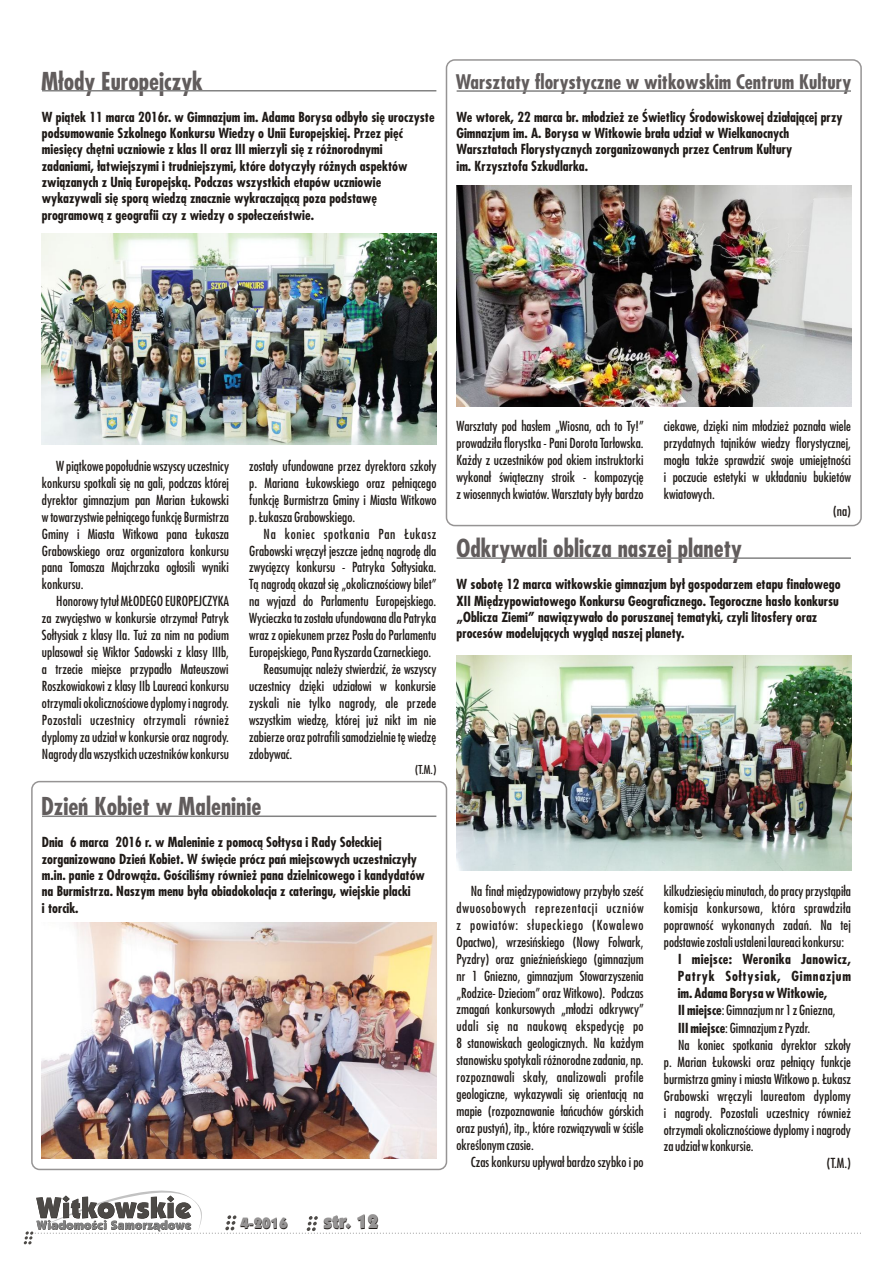
<style>
.page{position:relative;width:893px;height:1263px;background:#fff}
.page>*{position:absolute;margin:0;border:0;box-sizing:border-box;transform-origin:0 0}
.t1{font:700 24px "Fujiyama";color:#615c5c}
.t2{font:700 19.65px "Fujiyama";color:#615c5c}
.t3{font:900 19.5px "Kabel IT Cby BT";color:#1f1a17}
.t4{font:900 15px "Kabel IT Cby BT";color:#1f1a17}
.t5{font:13.5px/17px "Fujiyama";color:#1f1a17;text-align:justify}
.t6{font:700 13.5px/16.4px "Fujiyama";color:#1f1a17}
.t7{font:13.5px "Fujiyama";letter-spacing:.05em;color:#1f1a17}
.t8{font:700 13.5px "Fujiyama";letter-spacing:.025em;color:#1f1a17}
.t9{font:700 13.5px "Fujiyama";letter-spacing:.06em;color:#1f1a17}
.t10{font:12px "Fujiyama";color:#1f1a17}
.s1{font-weight:700}
</style>
<div class="page">
<svg style="left:24px;top:1190px;width:837px;height:54px"></svg>
<hr style="left:42px;top:90px;width:394px;height:2px;background:#828282">
<img style="left:42px;top:233px;width:394px;height:212px">
<hr style="left:457px;top:557px;width:394px;height:2px;background:#828282">
<img style="left:457px;top:656px;width:394px;height:214px">
<hr style="left:42px;top:815px;width:394px;height:2px;background:#828282">
<img style="left:42px;top:922px;width:394px;height:237px">
<hr style="left:457px;top:90px;width:394px;height:2px;background:#828282">
<img style="left:457px;top:185px;width:394px;height:221px">
<div style="left:446px;top:59px;width:416px;height:467px;border:2px solid #969494;border-radius:8px"></div>
<div style="left:31px;top:781px;width:416px;height:389px;border:2px solid #969494;border-radius:8px"></div>
<h1 class="t1" style="left:41px;top:72px;width:163px">Młody Europejczyk</h1>
<p class="t6" style="left:42px;top:110px;width:394px">W piątek 11 marca 2016r. w Gimnazjum im. Adama Borysa odbyło się uroczyste podsumowanie Szkolnego Konkursu Wiedzy o Unii Europejskiej. Przez pięć miesięcy chętni uczniowie z klas II oraz III mierzyli się z różnorodnymi zadaniami, łatwiejszymi i trudniejszymi, które dotyczyły różnych aspektów związanych z Unią Europejską. Podczas wszystkich etapów uczniowie wykazywali się sporą wiedzą znacznie wykraczającą poza podstawę programową z geografii czy z wiedzy o społeczeństwie.</p>
<h2 class="t2" style="left:456px;top:74px;width:397px">Warsztaty florystyczne w witkowskim Centrum Kultury</h2>
<p class="t6" style="left:456px;top:110px;width:387px">We wtorek, 22 marca br. młodzież ze Świetlicy Środowiskowej działającej przy Gimnazjum im. A. Borysa w Witkowie brała udział w Wielkanocnych Warsztatach Florystycznych zorganizowanych przez Centrum Kultury<br>im. Krzysztofa Szkudlarka.</p>
<p class="t5" style="left:42px;top:459px;width:189px;text-indent:14px">W piątkowe popołudnie wszyscy uczestnicy konkursu spotkali się na gali, podczas której dyrektor gimnazjum pan Marian Łukowski w towarzystwie pełniącego funkcję Burmistrza Gminy i Miasta Witkowa pana Łukasza Grabowskiego oraz organizatora konkursu pana Tomasza Majchrzaka ogłosili wyniki konkursu.</p>
<p class="t5" style="left:42px;top:594px;width:189px;text-indent:14px">Honorowy tytuł MŁODEGO EUROPEJCZYKA za zwycięstwo w konkursie otrzymał Patryk Sołtysiak z klasy IIa. Tuż za nim na podium uplasował się Wiktor Sadowski z klasy IIIb, a trzecie miejsce przypadło Mateuszowi Roszkowiakowi z klasy IIb Laureaci konkursu otrzymali okolicznościowe dyplomy i nagrody.<br>Pozostali uczestnicy otrzymali również dyplomy za udział w konkursie oraz nagrody.<br>Nagrody dla wszystkich uczestników konkursu</p>
<p class="t5" style="left:249px;top:459px;width:189px">zostały ufundowane przez dyrektora szkoły p. Mariana Łukowskiego oraz pełniącego funkcję Burmistrza Gminy i Miasta Witkowo p.Łukasza Grabowskiego.</p>
<p class="t7" style="left:264px;top:528px;width:174px">Na koniec spotkania Pan Łukasz</p>
<p class="t5" style="left:249px;top:543px;width:189px">Grabowski wręczył jeszcze jedną nagrodę dla</p>
<p class="t5" style="left:249px;top:560px;width:189px">zwycięzcy konkursu - Patryka Sołtysiaka.</p>
<p class="t5" style="left:249px;top:577px;width:189px">Tą nagrodą okazał się „okolicznościowy bilet”</p>
<p class="t5" style="left:249px;top:594px;width:189px">na wyjazd do Parlamentu Europejskiego.</p>
<p class="t5" style="left:249px;top:611px;width:189px">Wycieczka ta została ufundowana dla Patryka</p>
<p class="t5" style="left:249px;top:628px;width:189px">wraz z opiekunem przez Posła do Parlamentu</p>
<p class="t5" style="left:249px;top:645px;width:184px">Europejskiego, Pana Ryszarda Czarneckiego.</p>
<p class="t5" style="left:264px;top:662px;width:174px">Reasumując należy stwierdzić, że wszyscy</p>
<p class="t5" style="left:249px;top:679px;width:188px">uczestnicy dzięki udziałowi w konkursie</p>
<p class="t5" style="left:249px;top:695px;width:189px">zyskali nie tylko nagrody, ale przede</p>
<p class="t5" style="left:249px;top:712px;width:189px">wszystkim wiedzę, której już nikt im nie</p>
<p class="t5" style="left:249px;top:729px;width:189px">zabierze oraz potrafili samodzielnie tę wiedzę</p>
<p class="t5" style="left:249px;top:746px;width:45px">zdobywać.</p>
<p class="t10" style="left:415px;top:764px;width:23px">(T.M.)</p>
<h1 class="t1" style="left:41px;top:797px;width:222px">Dzień Kobiet w Maleninie</h1>
<p class="t6" style="left:42px;top:836px;width:385px">Dnia 6 marca 2016 r. w Maleninie z pomocą Sołtysa i Rady Sołeckiej zorganizowano Dzień Kobiet. W święcie prócz pań miejscowych uczestniczyły m.in. panie z Odrowąża. Gościliśmy również pana dzielnicowego i kandydatów na Burmistrza. Naszym menu była obiadokolacja z cateringu, wiejskie placki<br>i torcik.</p>
<p class="t4" style="left:241px;top:1218px;width:49px">4-2016</p>
<h3 class="t3" style="left:324px;top:1214px;width:57px">str. 12</h3>
<p class="t5" style="left:457px;top:419px;width:189px">Warsztaty pod hasłem „Wiosna, ach to Ty!” prowadziła florystka - Pani Dorota Tarłowska.<br>Każdy z uczestników pod okiem instruktorki wykonał świąteczny stroik - kompozycję z wiosennych kwiatów. Warsztaty były bardzo</p>
<p class="t5" style="left:664px;top:419px;width:189px">ciekawe, dzięki nim młodzież poznała wiele</p>
<p class="t5" style="left:664px;top:436px;width:189px">przydatnych tajników wiedzy florystycznej,</p>
<p class="t5" style="left:664px;top:453px;width:189px">mogła także sprawdzić swoje umiejętności</p>
<p class="t5" style="left:664px;top:470px;width:189px">i poczucie estetyki w układaniu bukietów</p>
<p class="t5" style="left:664px;top:487px;width:52px">kwiatowych.</p>
<p class="t5" style="left:833px;top:504px;width:19px">(na)</p>
<h1 class="t1" style="left:457px;top:539px;width:287px">Odkrywali oblicza naszej planety</h1>
<p class="t6" style="left:457px;top:578px;width:385px">W sobotę 12 marca witkowskie gimnazjum był gospodarzem etapu finałowego XII Międzypowiatowego Konkursu Geograficznego. Tegoroczne hasło konkursu „Oblicza Ziemi” nawiązywało do poruszanej tematyki, czyli litosfery oraz procesów modelujących wygląd naszej planety.</p>
<p class="t5" style="left:457px;top:884px;width:189px;text-indent:14px">Na finał międzypowiatowy przybyło sześć dwuosobowych reprezentacji uczniów z powiatów: słupeckiego (Kowalewo Opactwo), wrzesińskiego (Nowy Folwark, Pyzdry) oraz gnieźnieńskiego (gimnazjum nr 1 Gniezno, gimnazjum Stowarzyszenia „Rodzice- Dzieciom” oraz Witkowo). Podczas zmagań konkursowych „młodzi odkrywcy” udali się na naukową ekspedycję po 8 stanowiskach geologicznych. Na każdym stanowisku spotykali różnorodne zadania, np. rozpoznawali skały, analizowali profile geologiczne, wykazywali się orientacją na mapie (rozpoznawanie łańcuchów górskich oraz pustyń), itp., które rozwiązywali w ściśle określonym czasie.</p>
<p class="t5" style="left:471px;top:1154px;width:174px">Czas konkursu upływał bardzo szybko i po</p>
<p class="t5" style="left:664px;top:884px;width:189px">kilkudziesięciu minutach, do pracy przystąpiła komisja konkursowa, która sprawdziła poprawność wykonanych zadań. Na tej podstawie zostali ustaleni laureaci konkursu:</p>
<p class="t8" style="left:678px;top:953px;width:174px">I miejsce: Weronika Janowicz,</p>
<p class="t9" style="left:678px;top:970px;width:175px">Patryk Sołtysiak, Gimnazjum</p>
<p class="t6" style="left:678px;top:986px;width:151px">im. Adama Borysa wWitkowie,</p>
<p class="t5" style="left:678px;top:1003px;width:159px"><span class="s1">II miejsce</span>: Gimnazjum nr 1 z Gniezna,</p>
<p class="t5" style="left:678px;top:1020px;width:133px"><span class="s1">III miejsce</span>: Gimnazjum z Pyzdr.</p>
<p class="t5" style="left:678px;top:1038px;width:174px">Na koniec spotkania dyrektor szkoły</p>
<p class="t5" style="left:664px;top:1054px;width:189px">p. Marian Łukowski oraz pełniący funkcje</p>
<p class="t5" style="left:664px;top:1071px;width:189px">burmistrza gminy i miasta Witkowo p. Łukasz</p>
<p class="t5" style="left:664px;top:1088px;width:189px">Grabowski wręczyli laureatom dyplomy</p>
<p class="t5" style="left:664px;top:1105px;width:189px">i nagrody. Pozostali uczestnicy również</p>
<p class="t5" style="left:664px;top:1122px;width:189px">otrzymali okolicznościowe dyplomy i nagrody</p>
<p class="t5" style="left:664px;top:1139px;width:91px">za udział w konkursie.</p>
<p class="t5" style="left:827px;top:1156px;width:25px">(T.M.)</p>
</div>
